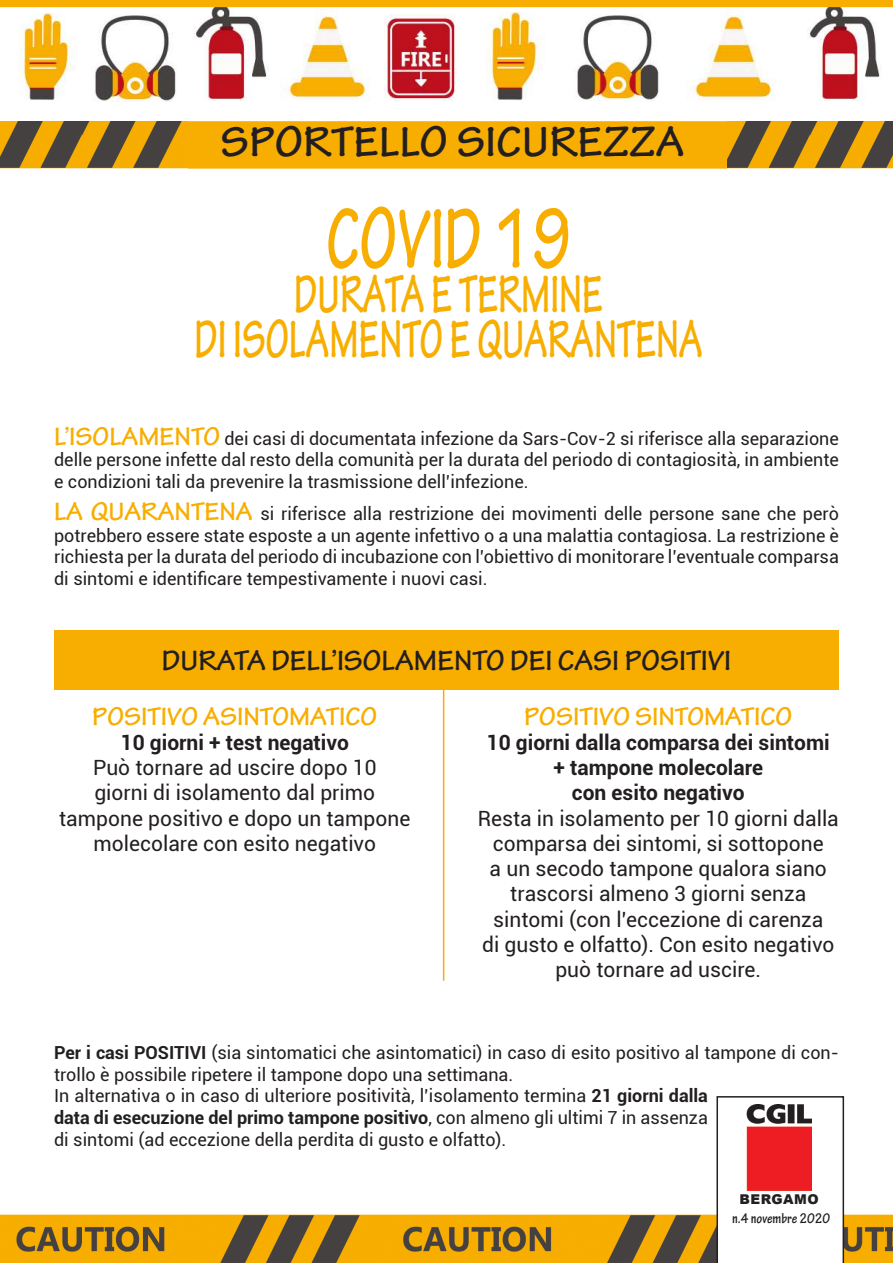
<style>
.page{position:relative;width:893px;height:1263px;background:#fff}
.page>*{position:absolute;margin:0;border:0;box-sizing:border-box;transform-origin:0 0}
.t1{font:700 90px "Tekton Pro";color:#f8ae01;scale:.67 1}
.t2{font:700 56.25px/45px "Tekton Pro";color:#f8ae01;text-align:center;scale:.67 1}
.t3{font:700 45px "Tekton Pro";color:#231f20}
.t4{font:700 30px "Tekton Pro";color:#231f20}
.t5{font:700 27px "Tekton Pro";color:#f8ae01}
.t6{font:21px/25.2px "Roboto";color:#231f20;text-align:center}
.t7{font:700 21px/25.2px "Roboto";color:#231f20;text-align:center}
.t8{font:18px/21.6px "Roboto";color:#231f20;text-align:justify}
.t9{font:700 condensed 15px "Tekton Pro";color:#231f20}
.t10{font:900 13.5px "Arial";letter-spacing:.035em;color:#231f20}
.s1{font-weight:700}
</style>
<div class="page">
<img style="left:0;top:1202px;width:893px;height:61px">
<div style="left:187px;top:121px;width:540px;height:48px;background:#f8ae01"></div>
<img style="left:0;top:121px;width:83px;height:48px">
<img style="left:18px;top:13px;width:59px;height:87px">
<img style="left:95px;top:15px;width:81px;height:86px">
<img style="left:194px;top:7px;width:74px;height:94px">
<img style="left:282px;top:9px;width:88px;height:92px">
<img style="left:384px;top:15px;width:71px;height:86px">
<img style="left:486px;top:13px;width:59px;height:87px">
<img style="left:577px;top:15px;width:82px;height:86px">
<img style="left:688px;top:9px;width:88px;height:92px">
<img style="left:807px;top:7px;width:74px;height:94px">
<svg style="left:716px;top:1096px;width:128px;height:167px"></svg>
<img style="left:747px;top:1104px;width:65px;height:87px">
<div style="left:0;top:0;width:893px;height:7px;background:#f8ae01"></div>
<img style="left:83px;top:121px;width:104px;height:48px">
<img style="left:727px;top:121px;width:84px;height:48px">
<img style="left:811px;top:121px;width:82px;height:48px">
<div style="left:54px;top:630px;width:785px;height:59px;background:#f8ae01"></div>
<hr style="left:443px;top:689px;width:1px;height:292px;background:#f8ae01">
<h3 class="t3" style="left:221px;top:115px;width:80px">SPORTELLO</h3>
<h3 class="t3" style="left:457px;top:115px;width:25px">SICURE</h3>
<h3 class="t3" style="left:603px;top:115px;width:81px">ZZA</h3>
<h1 class="t1" style="left:326px;top:186px;width:367px">COVID 19</h1>
<h2 class="t2" style="left:195px;top:273px;width:760px">DURATA E TERMINE<br>DI ISOLAMENTO E QUARANTENA</h2>
<h3 class="t5" style="left:54px;top:420px;width:32px">L’ISOLAMENTO</h3>
<p class="t8" style="left:54px;top:427px;width:786px;text-indent:170px">dei casi di documentata infezione da Sars-Cov-2 si riferisce alla separazione delle persone infette dal resto della comunità per la durata del periodo di contagiosità, in ambiente e condizioni tali da prevenire la trasmissione dell’infezione.</p>
<h3 class="t5" style="left:54px;top:496px;width:54px">LA QUARANTENA</h3>
<p class="t8" style="left:54px;top:502px;width:786px;text-indent:206px">si riferisce alla restrizione dei movimenti delle persone sane che però potrebbero essere state esposte a un agente infettivo o a una malattia contagiosa. La restrizione è richiesta per la durata del periodo di incubazione con l’obiettivo di monitorare l’eventuale comparsa di sintomi e identificare tempestivamente i nuovi casi.</p>
<h3 class="t4" style="left:162px;top:643px;width:412px">DURATA DELL’ISOLAMENTO DEI CASI</h3>
<h3 class="t4" style="left:625px;top:643px;width:108px">POSITIVI</h3>
<h3 class="t5" style="left:92px;top:700px;width:29px">POSITIVO</h3>
<h3 class="t5" style="left:203px;top:700px;width:16px">ASINTOMATICO</h3>
<p class="t7" style="left:121px;top:729px;width:230px">10 giorni + test negativo</p>
<p class="t6" style="left:59px;top:754px;width:353px">Può tornare ad uscire dopo 10<br>giorni di isolamento dal primo tampone positivo e dopo un tampone molecolare con esito negativo</p>
<h3 class="t5" style="left:524px;top:700px;width:29px">POSITIVO</h3>
<h3 class="t5" style="left:635px;top:700px;width:16px">SINTOMATICO</h3>
<p class="t7" style="left:487px;top:729px;width:345px">10 giorni dalla comparsa dei sintomi + tampone molecolare<br>con esito negativo</p>
<p class="t6" style="left:478px;top:805px;width:363px">Resta in isolamento per 10 giorni dalla comparsa dei sintomi, si sottopone<br>a un secodo tampone qualora siano trascorsi almeno 3 giorni senza sintomi (con l’eccezione di carenza<br>di gusto e olfatto). Con esito negativo può tornare ad uscire.</p>
<p class="t8" style="left:54px;top:1041px;width:786px;text-align:left"><span class="s1">Per i casi POSITIVI</span> (sia sintomatici che asintomatici) in caso di esito positivo al tampone di con&shy;trollo è possibile ripetere il tampone dopo una settimana.<br>In alternativa o in caso di ulteriore positività, l’isolamento termina <span class="s1">21 giorni dalla<br>data di esecuzione del primo tampone positivo</span>, con almeno gli ultimi 7 in assenza<br>di sintomi (ad eccezione della perdita di gusto e olfatto).</p>
<p class="t10" style="left:740px;top:1189px;width:81px">BERGAMO</p>
<p class="t9" style="left:732px;top:1210px;width:100px">n.4 novembre 2020</p>
</div>
